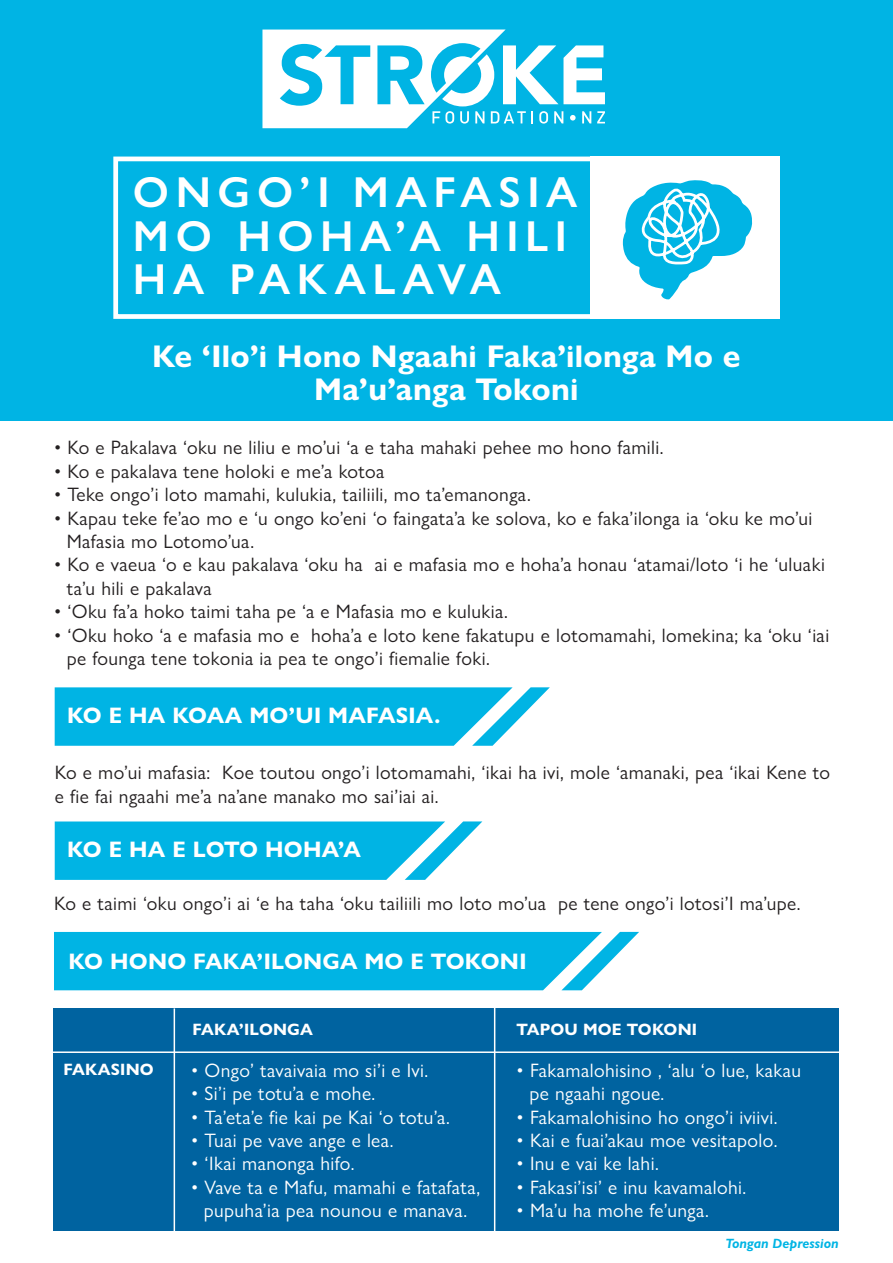
<style>
.page{position:relative;width:893px;height:1263px;background:#fff}
.page>*{position:absolute;margin:0;border:0;box-sizing:border-box;transform-origin:0 0}
.t1{font:600 43.5px/43.5px "Gill Sans Nova";letter-spacing:.15em;color:#fff}
.t2{font:700 31.5px/33px "Gill Sans Nova";letter-spacing:.01em;color:#fff;text-align:center}
.t3{font:700 22.5px "Gill Sans Nova";letter-spacing:.01em;color:#fff}
.t4{font:19.5px/23.4px "Gill Sans Nova";letter-spacing:.02em;color:#231f20}
.t5{font:19.5px/23.4px "Gill Sans Nova";letter-spacing:.02em;color:#fff;text-align:center}
.t6{font:700 16.5px "Gill Sans Nova";letter-spacing:.01em;color:#fff}
.t7{font:italic 700 13.5px "Gill Sans Nova";color:#00b4e4}
</style>
<div class="page">
<div style="left:54px;top:1008px;width:785px;height:223px;background:#0063a0"></div>
<hr style="left:174px;top:1008px;width:1px;height:255px;background:#fff">
<hr style="left:45px;top:1051px;width:827px;height:2px;background:#fff">
<svg style="left:55px;top:821px;width:427px;height:59px;background:#1dbce7"></svg>
<div style="left:0;top:0;width:893px;height:421px;background:#00b4e4"></div>
<svg style="left:262px;top:30px;width:343px;height:98px"></svg>
<div style="left:590px;top:157px;width:190px;height:162px;background:#fff"></div>
<div style="left:113px;top:157px;width:667px;height:162px;border:5px solid #fff"></div>
<svg style="left:623px;top:180px;width:129px;height:119px"></svg>
<svg style="left:55px;top:687px;width:495px;height:59px;background:#1abbe6"></svg>
<hr style="left:494px;top:1003px;width:1px;height:260px;background:#fff">
<svg style="left:54px;top:932px;width:585px;height:58px;background:#12b9e5"></svg>
<h1 class="t1" style="left:133px;top:170px;width:446px">ONGO’I MAFASIA<br>MO HOHA’A HILI<br>HA PAKALAVA</h1>
<h2 class="t2" style="left:152px;top:340px;width:590px">Ke ‘Ilo’i Hono Ngaahi Faka’ilonga Mo e<br>Ma’u’anga Tokoni</h2>
<p class="t4" style="left:54px;top:436px;width:611px">• Ko e Pakalava ‘oku ne liliu e mo’ui ‘a e taha mahaki pehee mo hono famili.</p>
<p class="t4" style="left:54px;top:459px;width:332px">• Ko e pakalava tene holoki e me’a kotoa</p>
<p class="t4" style="left:54px;top:483px;width:478px">• Teke ongo’i loto mamahi, kulukia, tailiili, mo ta’emanonga.</p>
<p class="t4" style="left:67px;top:506px;width:747px;text-indent:-13px">• Kapau teke fe’ao mo e ‘u ongo ko’eni ‘o faingata’a ke solova, ko e faka’ilonga ia ‘oku ke mo’ui<br>Mafasia mo Lotomo’ua.</p>
<p class="t4" style="left:67px;top:553px;width:760px;text-indent:-13px">• Ko e vaeua ‘o e kau pakalava ‘oku ha ai e mafasia mo e hoha’a honau ‘atamai/loto ‘i he ‘uluaki ta’u hili e pakalava</p>
<p class="t4" style="left:54px;top:600px;width:455px">• ‘Oku fa’a hoko taimi taha pe ‘a e Mafasia mo e kulukia.</p>
<p class="t4" style="left:67px;top:623px;width:764px;text-indent:-13px">• ‘Oku hoko ‘a e mafasia mo e hoha’a e loto kene fakatupu e lotomamahi, lomekina; ka ‘oku ‘iai pe founga tene tokonia ia pea te ongo’i fiemalie foki.</p>
<p class="t3" style="left:67px;top:702px;width:375px">KO E HA KOAA MO’UI MAFASIA.</p>
<p class="t4" style="left:55px;top:761px;width:777px">Ko e mo’ui mafasia: Koe toutou ongo’i lotomamahi, ‘ikai ha ivi, mole ‘amanaki, pea ‘ikai Kene to e fie fai ngaahi me’a na’ane manako mo sai’iai ai.</p>
<p class="t3" style="left:67px;top:835px;width:295px">KO E HA E LOTO HOHA’A</p>
<p class="t4" style="left:54px;top:891px;width:748px">Ko e taimi ‘oku ongo’i ai ‘e ha taha ‘oku tailiili mo loto mo’ua pe tene ongo’i lotosi’I ma’upe.</p>
<p class="t3" style="left:69px;top:947px;width:459px">KO HONO FAKA’ILONGA MO E TOKONI</p>
<p class="t6" style="left:192px;top:1019px;width:122px">FAKA’ILONGA</p>
<p class="t6" style="left:516px;top:1019px;width:182px">TAPOU MOE TOKONI</p>
<p class="t6" style="left:63px;top:1059px;width:92px">FAKASINO</p>
<p class="t5" style="left:191px;top:1058px;width:239px">• Ongo’ tavaivaia mo si’i e Ivi.</p>
<p class="t5" style="left:191px;top:1082px;width:186px">• Si’i pe totu’a e mohe.</p>
<p class="t5" style="left:191px;top:1105px;width:260px">• Ta’eta’e fie kai pe Kai ‘o totu’a.</p>
<p class="t5" style="left:191px;top:1128px;width:204px">• Tuai pe vave ange e lea.</p>
<p class="t5" style="left:191px;top:1152px;width:165px">• ‘Ikai manonga hifo.</p>
<p class="t5" style="left:191px;top:1175px;width:291px">• Vave ta e Mafu, mamahi e fatafata, pupuha’ia pea nounou e manava.</p>
<p class="t5" style="left:529px;top:1058px;width:273px;text-align:left;text-indent:-13px">• Fakamalohisino , ‘alu ‘o lue, kakau pe ngaahi ngoue.</p>
<p class="t5" style="left:517px;top:1105px;width:262px">• Fakamalohisino ho ongo’i iviivi.</p>
<p class="t5" style="left:517px;top:1128px;width:262px">• Kai e fuai’akau moe vesitapolo.</p>
<p class="t5" style="left:517px;top:1152px;width:144px">• Inu e vai ke lahi.</p>
<p class="t5" style="left:517px;top:1175px;width:231px">• Fakasi’isi’ e inu kavamalohi.</p>
<p class="t5" style="left:517px;top:1199px;width:194px">• Ma’u ha mohe fe’unga.</p>
<p class="t7" style="left:725px;top:1235px;width:115px">Tongan Depression</p>
</div>
